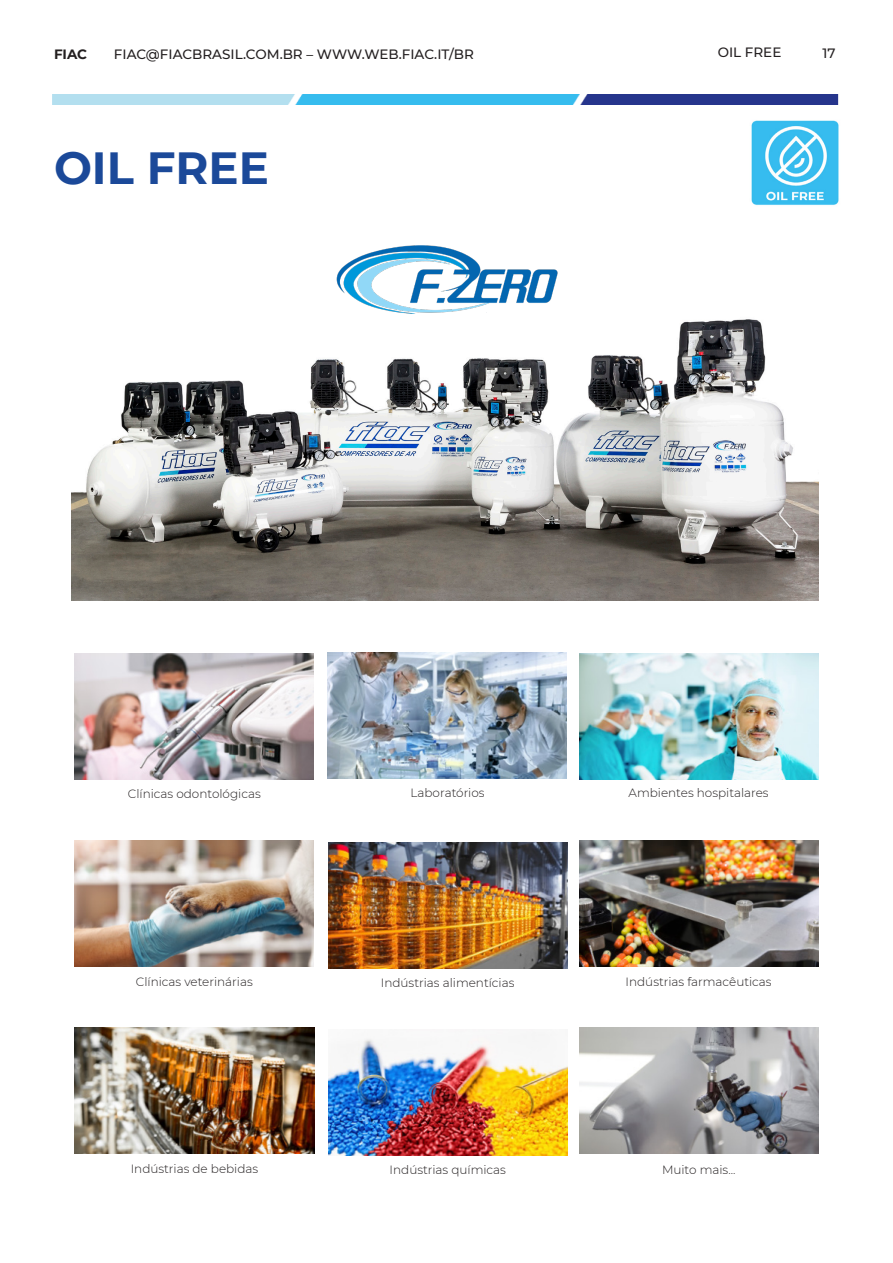
<style>
.page{position:relative;width:893px;height:1263px;background:#fff}
.page>*{position:absolute;margin:0;border:0;box-sizing:border-box;transform-origin:0 0}
.t1{font:700 45px "Montserrat";color:#1b4999}
.t2{font:500 13.5px "Montserrat";color:#231f20}
.t3{font:700 13.5px "Montserrat";color:#231f20}
.t4{font:300 12px "Montserrat";color:#231f20}
</style>
<div class="page">
<img style="left:52px;top:95px;width:787px;height:10px">
<img style="left:75px;top:654px;width:239px;height:126px">
<img style="left:327px;top:652px;width:240px;height:126px">
<img style="left:75px;top:840px;width:239px;height:126px">
<img style="left:328px;top:843px;width:239px;height:126px">
<img style="left:579px;top:654px;width:239px;height:126px">
<img style="left:579px;top:840px;width:239px;height:126px">
<img style="left:75px;top:1027px;width:239px;height:126px">
<img style="left:328px;top:1039px;width:239px;height:116px">
<img style="left:579px;top:1027px;width:239px;height:126px">
<img style="left:751px;top:120px;width:88px;height:85px">
<img style="left:71px;top:319px;width:747px;height:282px">
<img style="left:336px;top:245px;width:222px;height:69px">
<p class="t3" style="left:54px;top:45px;width:35px">FIAC</p>
<p class="t2" style="left:114px;top:45px;width:362px">FIAC@FIACBRASIL.COM.BR – WWW.WEB.FIAC.IT/BR</p>
<p class="t2" style="left:823px;top:43px;width:15px">17</p>
<p class="t2" style="left:718px;top:43px;width:65px">OIL FREE</p>
<p class="t1" style="left:54px;top:136px;width:216px">OIL FREE</p>
<p class="t4" style="left:128px;top:786px;width:134px">Clínicas odontológicas</p>
<p class="t4" style="left:410px;top:785px;width:76px">Laboratórios</p>
<p class="t4" style="left:629px;top:785px;width:142px">Ambientes hospitalares</p>
<p class="t4" style="left:136px;top:973px;width:118px">Clínicas veterinárias</p>
<p class="t4" style="left:381px;top:974px;width:135px">Indústrias alimentícias</p>
<p class="t4" style="left:626px;top:973px;width:148px">Indústrias farmacêuticas</p>
<p class="t4" style="left:131px;top:1160px;width:129px">Indústrias de bebidas</p>
<p class="t4" style="left:390px;top:1161px;width:118px">Indústrias químicas</p>
<p class="t4" style="left:662px;top:1161px;width:75px">Muito mais...</p>
</div>
